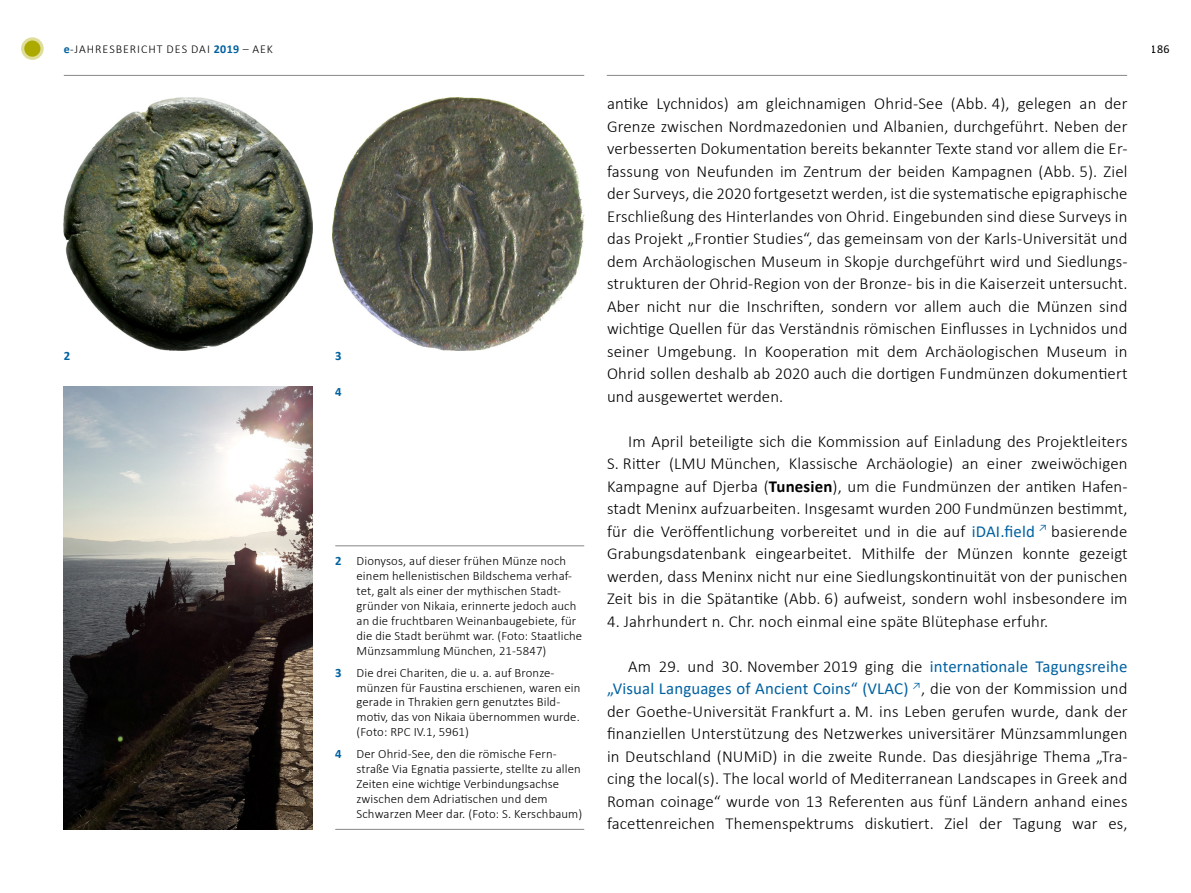
<style>
.page{position:relative;width:1191px;height:893px;background:#fff}
.page>*{position:absolute;margin:0;border:0;box-sizing:border-box;transform-origin:0 0}
.t1{font:300 16.8px/22.5px "Calibri";letter-spacing:.01em;color:#000;text-align:justify}
.t2{font:300 12.75px/15px "Calibri";letter-spacing:.01em;color:#000}
.t3{font:700 12.75px "Calibri";color:#0061a1}
.t4{font:300 12px "Calibri";letter-spacing:.08em;color:#000}
.t5{font:12px "Calibri";color:#000}
.s1{font-weight:700;color:#0061a1}
.s2{font-weight:700}
.s3{font-weight:400;color:#0061a1}
</style>
<div class="page">
<hr style="left:607px;top:75px;width:520px;height:1px;background:#878787">
<hr style="left:64px;top:75px;width:520px;height:1px;background:#878787">
<svg style="left:23px;top:39px;width:19px;height:19px"></svg>
<div style="left:21px;top:37px;width:23px;height:23px;border:3px solid #dedd99;border-radius:50%"></div>
<img style="left:64px;top:98px;width:249px;height:252px">
<img style="left:332px;top:98px;width:252px;height:252px">
<img style="left:64px;top:387px;width:249px;height:442px">
<hr style="left:335px;top:546px;width:249px;height:1px;background:#878787">
<hr style="left:335px;top:829px;width:249px;height:1px;background:#878787">
<p class="t4" style="left:64px;top:41px;width:211px"><span class="s1">e</span>-JAHRESBERICHT DES DAI <span class="s1">2019</span> – AEK</p>
<p class="t5" style="left:1151px;top:41px;width:20px">186</p>
<p class="t3" style="left:64px;top:347px;width:8px">2</p>
<p class="t3" style="left:335px;top:347px;width:8px">3</p>
<p class="t3" style="left:335px;top:383px;width:8px">4</p>
<p class="t2" style="left:356px;top:553px;width:227px;text-indent:-21px"><span class="s1">2</span> Dionysos, auf dieser frühen Münze noch einem hellenistischen Bildschema verhaf&shy;tet, galt als einer der mythischen Stadt&shy;gründer von Nikaia, erinnerte jedoch auch an die fruchtbaren Weinanbaugebiete, für die die Stadt berühmt war. (Foto: Staatliche Münzsammlung München, 21-5847)</p>
<p class="t2" style="left:356px;top:665px;width:225px;text-indent:-21px"><span class="s1">3</span> Die drei Chariten, die u. a. auf Bronze&shy;münzen für Faustina erschienen, waren ein gerade in Thrakien gern genutztes Bild&shy;motiv, das von Nikaia übernommen wurde. (Foto: RPC IV.1, 5961)</p>
<p class="t2" style="left:356px;top:746px;width:227px;text-indent:-21px"><span class="s1">4</span> Der Ohrid-See, den die römische Fern&shy;straße Via Egnatia passierte, stellte zu allen Zeiten eine wichtige Verbindungsachse zwischen dem Adriatischen und dem Schwarzen Meer dar. (Foto: S. Kerschbaum)</p>
<p class="t1" style="left:607px;top:92px;width:522px">antike Lychnidos) am gleichnamigen Ohrid-See (Abb. 4), gelegen an der Grenze zwischen Nordmazedonien und Albanien, durchgeführt. Neben der verbesserten Dokumentation bereits bekannter Texte stand vor allem die Er&shy;fassung von Neufunden im Zentrum der beiden Kampagnen (Abb. 5). Ziel der Surveys, die 2020 fortgesetzt werden, ist die systematische epigraphische Erschließung des Hinterlandes von Ohrid. Eingebunden sind diese Surveys in das Projekt „Frontier Studies“, das gemeinsam von der Karls-Universität und dem Archäologischen Museum in Skopje durchgeführt wird und Siedlungs&shy;strukturen der Ohrid-Region von der Bronze- bis in die Kaiserzeit untersucht.<br>Aber nicht nur die Inschriften, sondern vor allem auch die Münzen sind wichtige Quellen für das Verständnis römischen Einflusses in Lychnidos und seiner Umgebung. In Kooperation mit dem Archäologischen Museum in Ohrid sollen deshalb ab 2020 auch die dortigen Fundmünzen dokumentiert und ausgewertet werden.</p>
<p class="t1" style="left:607px;top:430px;width:522px;text-indent:21px">Im April beteiligte sich die Kommission auf Einladung des Projektleiters S. Ritter (LMU München, Klassische Archäologie) an einer zweiwöchigen Kampagne auf Djerba (<span class="s2">Tunesien</span>), um die Fundmünzen der antiken Hafen&shy;stadt Meninx aufzuarbeiten. Insgesamt wurden 200 Fundmünzen bestimmt, für die Veröffentlichung vorbereitet und in die auf <span class="s3">iDAI.field</span> <sup>↗</sup> basierende Grabungsdatenbank eingearbeitet. Mithilfe der Münzen konnte gezeigt werden, dass Meninx nicht nur eine Siedlungskontinuität von der punischen Zeit bis in die Spätantike (Abb. 6) aufweist, sondern wohl insbesondere im</p>
<p class="t1" style="left:607px;top:610px;width:443px">4. Jahrhundert n. Chr. noch einmal eine späte Blütephase erfuhr.</p>
<p class="t1" style="left:607px;top:655px;width:522px;text-indent:21px">Am 29. und 30. November 2019 ging die <span class="s3">internationale Tagungsreihe „Visual Languages of Ancient Coins“ (VLAC)</span> <sup>↗</sup>, die von der Kommission und der Goethe-Universität Frankfurt a. M. ins Leben gerufen wurde, dank der finanziellen Unterstützung des Netzwerkes universitärer Münzsammlungen in Deutschland (NUMiD) in die zweite Runde. Das diesjährige Thema „Tra&shy;cing the local(s). The local world of Mediterranean Landscapes in Greek and Roman coinage“ wurde von 13 Referenten aus fünf Ländern anhand eines facettenreichen Themenspektrums diskutiert. Ziel der Tagung war es,</p>
</div>
